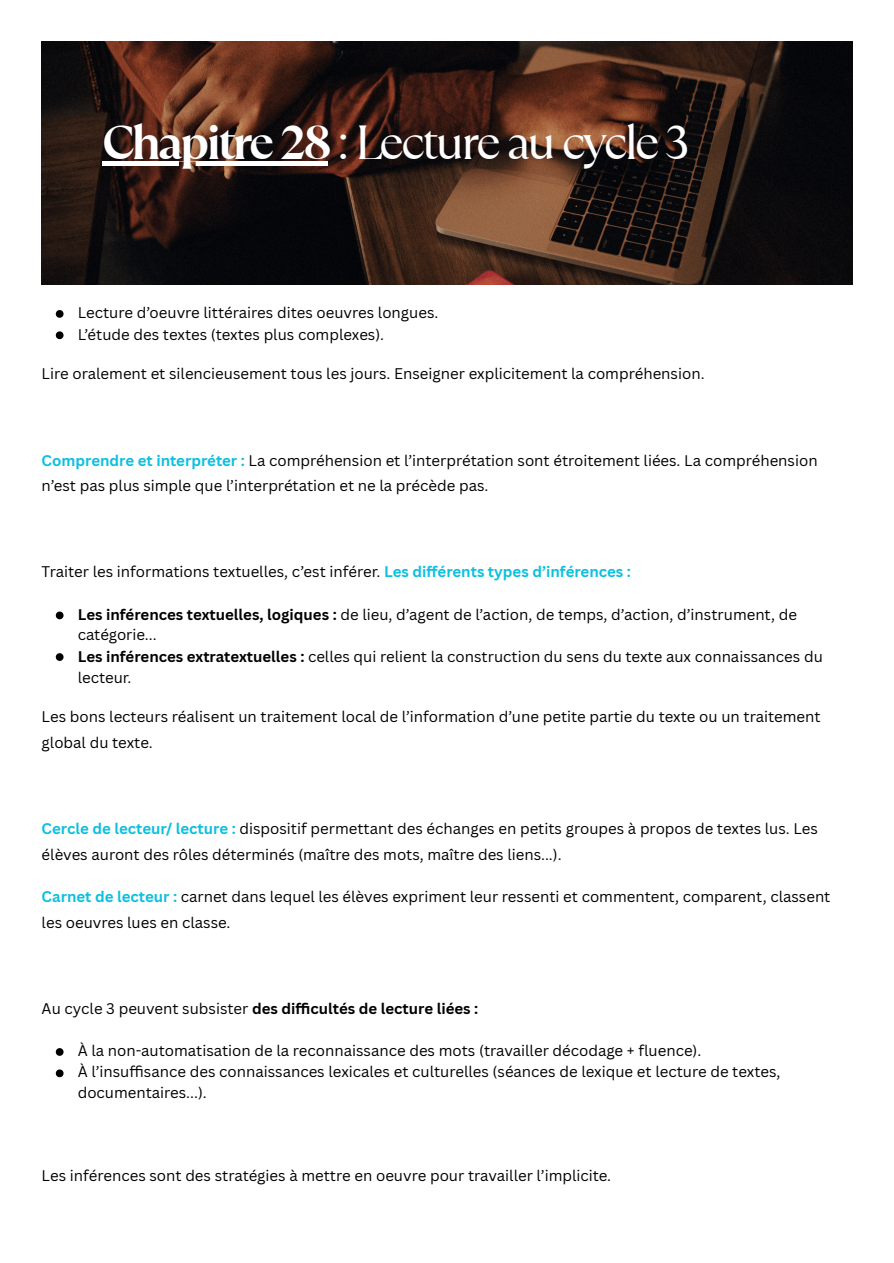
<style>
.page{position:relative;width:894px;height:1263px;background:#fff}
.page>*{position:absolute;margin:0;border:0;box-sizing:border-box;transform-origin:0 0}
.t1{font:47.7px "TT Ramillas";letter-spacing:-.065em;color:#fff}
.t2{font:15px/25.8px "Canva Sans";color:#000}
.t3{font:700 15px "Canva Sans";color:#000}
.s1{font-weight:700}
.s2{font-weight:700;color:#0cc0df}
.s3{font-weight:400}
</style>
<div class="page">
<img style="left:42px;top:42px;width:810px;height:243px">
<hr style="left:102px;top:162px;width:226px;height:4px;background:#fff">
<svg style="left:56px;top:310px;width:7px;height:8px"></svg>
<svg style="left:56px;top:331px;width:7px;height:8px"></svg>
<svg style="left:56px;top:612px;width:7px;height:7px"></svg>
<svg style="left:56px;top:653px;width:7px;height:8px"></svg>
<svg style="left:56px;top:1048px;width:7px;height:8px"></svg>
<svg style="left:56px;top:1069px;width:7px;height:8px"></svg>
<p class="t1" style="left:102px;top:110px;width:588px"><span class="s1">Chapitre 28</span> : Lecture au cycle 3</p>
<p class="t2" style="left:78px;top:300px;width:362px">Lecture d’oeuvre littéraires dites oeuvres longues.</p>
<p class="t2" style="left:78px;top:321px;width:308px">L’étude des textes (textes plus complexes).</p>
<p class="t2" style="left:42px;top:360px;width:664px">Lire oralement et silencieusement tous les jours. Enseigner explicitement la compréhension.</p>
<h2 class="t2" style="left:42px;top:448px;width:777px;line-height:24.8px"><span class="s2">Comprendre et interpréter :</span> La compréhension et l’interprétation sont étroitement liées. La compréhension n’est pas plus simple que l’interprétation et ne la précède pas.</h2>
<p class="t2" style="left:42px;top:558px;width:590px">Traiter les informations textuelles, c’est inférer. <span class="s2">Les différents types d’inférences :</span></p>
<p class="t2" style="left:78px;top:604px;width:720px;line-height:20.2px"><span class="s1">Les inférences textuelles, logiques :</span> de lieu, d’agent de l’action, de temps, d’action, d’instrument, de catégorie...</p>
<p class="t2" style="left:78px;top:645px;width:746px;line-height:21.3px"><span class="s1">Les inférences extratextuelles :</span> celles qui relient la construction du sens du texte aux connaissances du lecteur.</p>
<p class="t2" style="left:42px;top:704px;width:780px">Les bons lecteurs réalisent un traitement local de l’information d’une petite partie du texte ou un traitement global du texte.</p>
<h2 class="t2" style="left:42px;top:815px;width:777px"><span class="s2">Cercle de lecteur/ lecture :</span> dispositif permettant des échanges en petits groupes à propos de textes lus. Les élèves auront des rôles déterminés (maître des mots, maître des liens...).</h2>
<h2 class="t2" style="left:42px;top:884px;width:790px"><span class="s2">Carnet de lecteur :</span> carnet dans lequel les élèves expriment leur ressenti et commentent, comparent, classent les oeuvres lues en classe.</h2>
<p class="t3" style="left:42px;top:998px;width:438px"><span class="s3">Au cycle 3 peuvent subsister</span> des difficultés de lecture liées :</p>
<p class="t2" style="left:78px;top:1038px;width:625px">À la non-automatisation de la reconnaissance des mots (travailler décodage + fluence).</p>
<p class="t2" style="left:78px;top:1060px;width:704px;line-height:21.3px">À l’insuffisance des connaissances lexicales et culturelles (séances de lexique et lecture de textes, documentaires...).</p>
<p class="t2" style="left:42px;top:1163px;width:571px">Les inférences sont des stratégies à mettre en oeuvre pour travailler l’implicite.</p>
</div>
